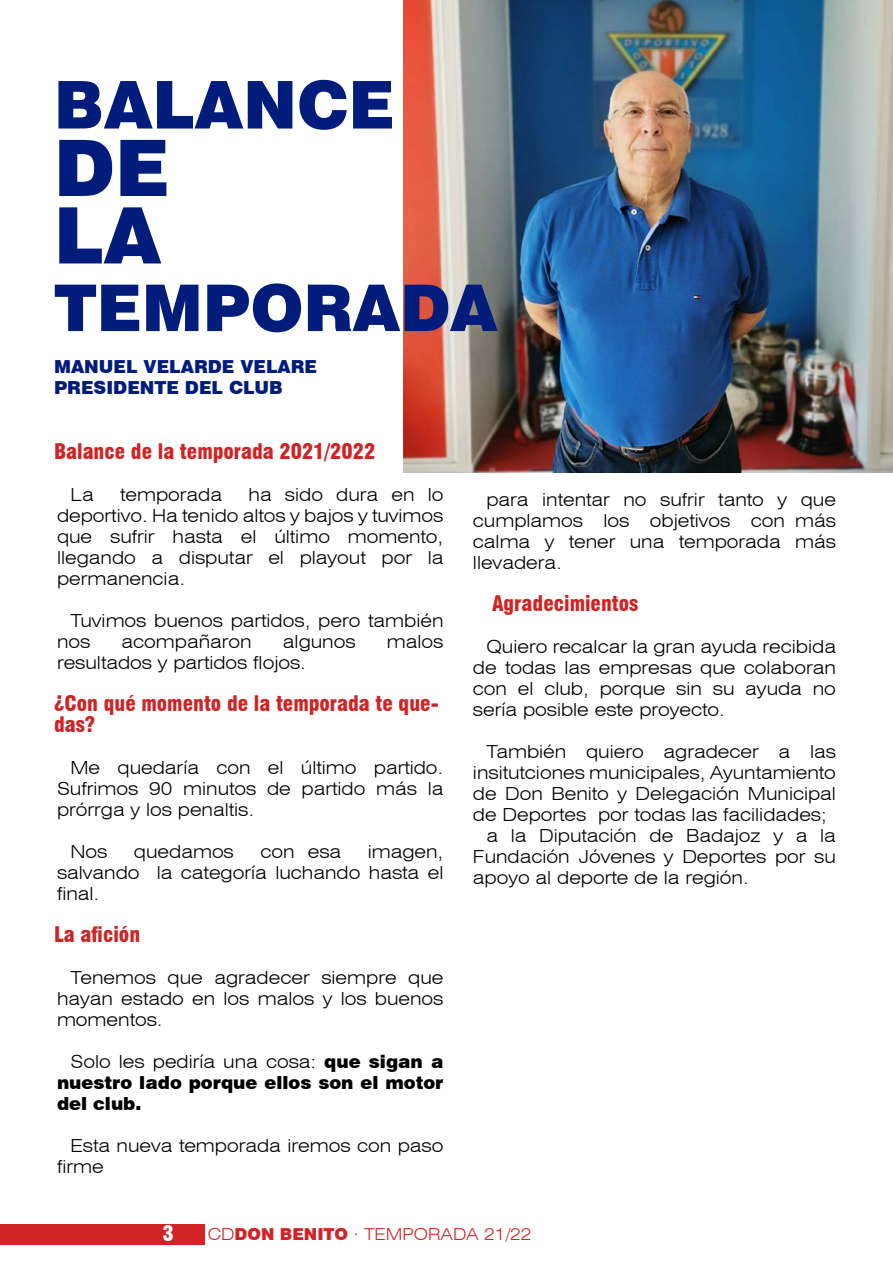
<style>
.page{position:relative;width:893px;height:1263px;background:#fff}
.page>*{position:absolute;margin:0;border:0;box-sizing:border-box;transform-origin:0 0}
.t1{font:900 78px/67.5px "Swiss 721 BT";color:#021c7c}
.t2{font:900 66px "Swiss 721 BT";color:#021c7c}
.t3{font:900 64.5px "Swiss 721 BT";color:#021c7c}
.t4{font:900 condensed 21px/21px "Swiss 721 BT";color:#d02325}
.t5{font:900 condensed 21px "Swiss 721 BT";color:#fff}
.t6{font:300 expanded 18px/21px "Swiss 721 BT";color:#000;text-align:justify}
.t7{font:900 18px/21px "Swiss 721 BT";color:#000;text-align:justify}
.t8{font:900 18px/21px "Swiss 721 BT";color:#021c7c}
.t9{font:300 expanded 16.5px "Swiss 721 BT";color:#d02325}
.s1{font-weight:300;font-stretch:expanded}
.s2{font-weight:900;font-stretch:normal}
</style>
<div class="page">
<img style="left:404px;top:0;width:489px;height:473px">
<div style="left:0;top:1224px;width:205px;height:21px;background:#d02325"></div>
<h2 class="t2" style="left:54px;top:65px;width:342px">BALANCE</h2>
<h1 class="t1" style="left:54px;top:134px;width:117px">DE<br>LA</h1>
<h3 class="t3" style="left:54px;top:269px;width:445px">TEMPORADA</h3>
<p class="t8" style="left:54px;top:356px;width:265px">MANUEL VELARDE VELARE<br>PRESIDENTE DEL CLUB</p>
<p class="t4" style="left:54px;top:440px;width:323px">Balance de la temporada 2021/2022</p>
<p class="t6" style="left:70px;top:484px;width:25px">La</p>
<p class="t6" style="left:120px;top:484px;width:103px">temporada</p>
<p class="t6" style="left:57px;top:484px;width:388px;text-indent:192px">ha sido dura en lo deportivo. Ha tenido altos y bajos y tuvimos que sufrir hasta el último momento, llegando a disputar el playout por la permanencia.</p>
<p class="t6" style="left:57px;top:610px;width:388px;text-indent:14px">Tuvimos buenos partidos, pero también nos</p>
<p class="t6" style="left:122px;top:631px;width:132px">acompañaron</p>
<p class="t6" style="left:283px;top:631px;width:74px">algunos</p>
<p class="t6" style="left:387px;top:631px;width:58px">malos</p>
<p class="t6" style="left:57px;top:652px;width:251px">resultados y partidos flojos.</p>
<p class="t4" style="left:54px;top:692px;width:386px">¿Con qué momento de la temporada te que&shy;das?</p>
<p class="t6" style="left:57px;top:757px;width:388px;text-indent:14px">Me quedaría con el último partido.<br>Sufrimos 90 minutos de partido más la prórrga y los penaltis.</p>
<p class="t6" style="left:70px;top:841px;width:38px">Nos</p>
<p class="t6" style="left:134px;top:841px;width:101px">quedamos</p>
<p class="t6" style="left:260px;top:841px;width:82px">con esa</p>
<p class="t6" style="left:57px;top:841px;width:388px;text-indent:311px">imagen, salvando la categoría luchando hasta el final.</p>
<p class="t4" style="left:54px;top:923px;width:88px">La afición</p>
<p class="t6" style="left:57px;top:967px;width:388px;text-indent:14px">Tenemos que agradecer siempre que hayan estado en los malos y los buenos momentos.</p>
<p class="t7" style="left:57px;top:1050px;width:388px;text-indent:14px"><span class="s1">Solo les pediría una cosa:</span> que sigan a nuestro lado porque ellos son el motor del club.</p>
<p class="t6" style="left:57px;top:1135px;width:388px;text-indent:14px">Esta nueva temporada iremos con paso firme</p>
<p class="t6" style="left:473px;top:489px;width:365px;text-indent:14px">para intentar no sufrir tanto y que cumplamos los objetivos con más calma y tener una temporada más llevadera.</p>
<p class="t4" style="left:492px;top:593px;width:148px">Agradecimientos</p>
<p class="t6" style="left:473px;top:636px;width:365px;text-indent:14px">Quiero recalcar la gran ayuda recibida de todas las empresas que colaboran con el club, porque sin su ayuda no sería posible este proyecto.</p>
<p class="t6" style="left:486px;top:741px;width:351px">También quiero agradecer a las</p>
<p class="t6" style="left:473px;top:762px;width:364px">insitutciones municipales, Ayuntamiento</p>
<p class="t6" style="left:473px;top:783px;width:365px">de Don Benito y Delegación Municipal</p>
<p class="t6" style="left:473px;top:804px;width:355px">de Deportes por todas las facilidades;</p>
<p class="t6" style="left:486px;top:825px;width:351px">a la Diputación de Badajoz y a la</p>
<p class="t6" style="left:473px;top:846px;width:364px">Fundación Jóvenes y Deportes por su</p>
<p class="t6" style="left:473px;top:867px;width:277px">apoyo al deporte de la región.</p>
<p class="t5" style="left:162px;top:1221px;width:13px">3</p>
<p class="t9" style="left:208px;top:1224px;width:325px">CD<span class="s2">DON BENITO</span> · TEMPORADA 21/22</p>
</div>
